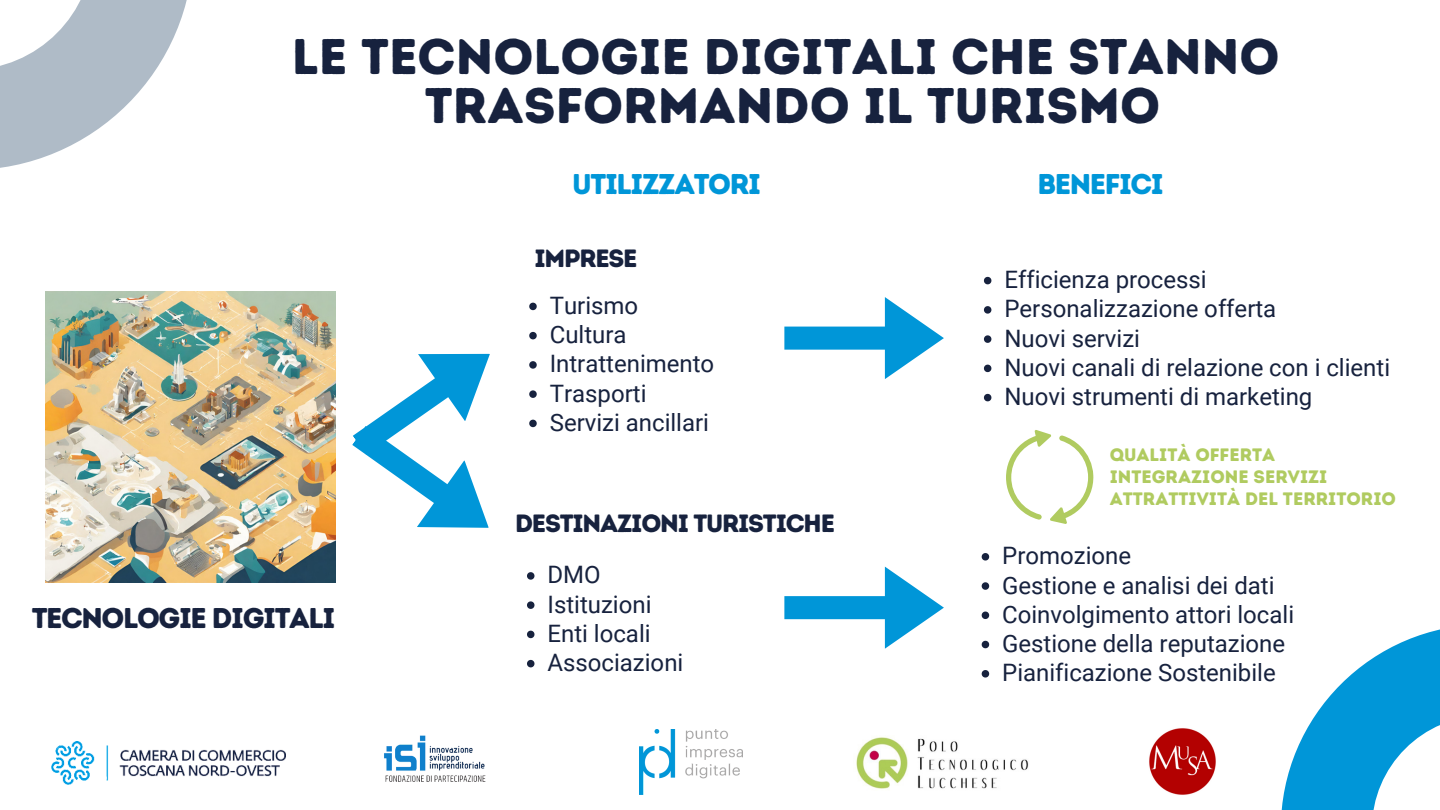
<style>
.page{position:relative;width:1440px;height:810px;background:#fff}
.page>*{position:absolute;margin:0;border:0;box-sizing:border-box;transform-origin:0 0}
.t1{font:50px "Intro Rust Base";color:#17223e}
.t2{font:28.6px "Intro Rust Base";letter-spacing:-.05em;color:#0096d8}
.t3{font:28.6px "Intro Rust Base";letter-spacing:-.05em;color:#17223e}
.t4{font:25px "Intro Rust Base";letter-spacing:-.05em;color:#17223e}
.t5{font:24px "Roboto";color:#17223e}
.t6{font:18px "Intro Rust Base";color:#b0cb60}
</style>
<div class="page">
<svg style="left:1281px;top:629px;width:159px;height:181px"></svg>
<svg style="left:0;top:0;width:187px;height:168px"></svg>
<img style="left:51px;top:741px;width:235px;height:43px">
<img style="left:384px;top:735px;width:102px;height:47px">
<img style="left:640px;top:729px;width:103px;height:66px">
<img style="left:856px;top:737px;width:173px;height:52px">
<img style="left:1149px;top:728px;width:67px;height:67px">
<img style="left:45px;top:292px;width:290px;height:290px">
<svg style="left:529px;top:303px;width:8px;height:7px"></svg>
<svg style="left:529px;top:332px;width:8px;height:7px"></svg>
<svg style="left:529px;top:361px;width:8px;height:8px"></svg>
<svg style="left:529px;top:390px;width:8px;height:8px"></svg>
<svg style="left:529px;top:420px;width:8px;height:7px"></svg>
<svg style="left:527px;top:572px;width:7px;height:8px"></svg>
<svg style="left:527px;top:601px;width:7px;height:8px"></svg>
<svg style="left:527px;top:631px;width:7px;height:7px"></svg>
<svg style="left:527px;top:660px;width:7px;height:7px"></svg>
<svg style="left:352px;top:354px;width:138px;height:174px"></svg>
<svg style="left:784px;top:297px;width:160px;height:82px"></svg>
<svg style="left:784px;top:567px;width:160px;height:82px"></svg>
<svg style="left:1006px;top:430px;width:88px;height:94px"></svg>
<svg style="left:984px;top:277px;width:7px;height:7px"></svg>
<svg style="left:984px;top:306px;width:7px;height:8px"></svg>
<svg style="left:984px;top:335px;width:7px;height:8px"></svg>
<svg style="left:984px;top:365px;width:7px;height:7px"></svg>
<svg style="left:984px;top:394px;width:7px;height:7px"></svg>
<svg style="left:982px;top:553px;width:7px;height:8px"></svg>
<svg style="left:982px;top:582px;width:7px;height:8px"></svg>
<svg style="left:982px;top:612px;width:7px;height:7px"></svg>
<svg style="left:982px;top:641px;width:7px;height:7px"></svg>
<svg style="left:982px;top:670px;width:7px;height:8px"></svg>
<p class="t1" style="left:292px;top:26px;width:989px">LE TECNOLOGIE DIGITALI CHE STANNO</p>
<p class="t1" style="left:425px;top:76px;width:737px">TRASFORMANDO IL TURISMO</p>
<p class="t3" style="left:32px;top:601px;width:305px">TECNOLOGIE DIGITALI</p>
<p class="t2" style="left:572px;top:167px;width:190px">UTILIZZATORI</p>
<p class="t4" style="left:534px;top:243px;width:105px">IMPRESE</p>
<p class="t5" style="left:550px;top:292px;width:90px">Turismo</p>
<p class="t5" style="left:550px;top:321px;width:78px">Cultura</p>
<p class="t5" style="left:550px;top:350px;width:166px">Intrattenimento</p>
<p class="t5" style="left:550px;top:379px;width:98px">Trasporti</p>
<p class="t5" style="left:550px;top:409px;width:161px">Servizi ancillari</p>
<p class="t4" style="left:515px;top:508px;width:321px">DESTINAZIONI TURISTICHE</p>
<p class="t5" style="left:548px;top:561px;width:55px">DMO</p>
<p class="t5" style="left:548px;top:590px;width:105px">Istituzioni</p>
<p class="t5" style="left:548px;top:620px;width:105px">Enti locali</p>
<p class="t5" style="left:548px;top:649px;width:137px">Associazioni</p>
<p class="t2" style="left:1037px;top:167px;width:128px">BENEFICI</p>
<p class="t5" style="left:1004px;top:266px;width:204px">Efficienza processi</p>
<p class="t5" style="left:1004px;top:295px;width:273px">Personalizzazione offerta</p>
<p class="t5" style="left:1004px;top:324px;width:137px">Nuovi servizi</p>
<p class="t5" style="left:1004px;top:354px;width:387px">Nuovi canali di relazione con i clienti</p>
<p class="t5" style="left:1004px;top:383px;width:309px">Nuovi strumenti di marketing</p>
<p class="t6" style="left:1110px;top:444px;width:167px">QUALITÀ OFFERTA</p>
<p class="t6" style="left:1110px;top:466px;width:219px">INTEGRAZIONE SERVIZI</p>
<p class="t6" style="left:1110px;top:488px;width:288px">ATTRATTIVITÀ DEL TERRITORIO</p>
<p class="t5" style="left:1002px;top:542px;width:130px">Promozione</p>
<p class="t5" style="left:1002px;top:571px;width:274px">Gestione e analisi dei dati</p>
<p class="t5" style="left:1002px;top:601px;width:293px">Coinvolgimento attori locali</p>
<p class="t5" style="left:1002px;top:630px;width:284px">Gestione della reputazione</p>
<p class="t5" style="left:1002px;top:659px;width:275px">Pianificazione Sostenibile</p>
</div>
